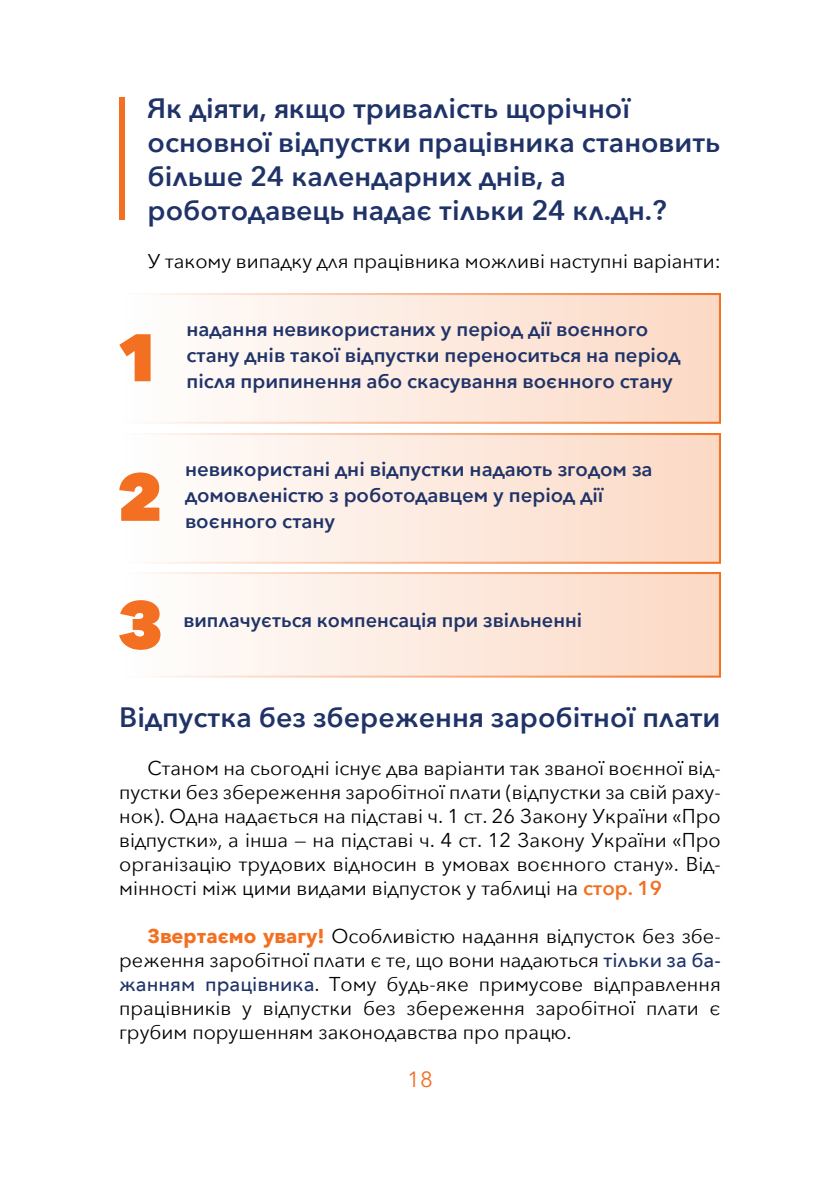
<style>
.page{position:relative;width:840px;height:1191px;background:#fff}
.page>*{position:absolute;margin:0;border:0;box-sizing:border-box;transform-origin:0 0}
.t1{font:800 66.4px/139.6px "Avenir Next";color:#f36f21}
.t2{font:600 28px/34px "Avenir Next";color:#203368}
.t3{font:22px "Avenir Next";color:#f36f21}
.t4{font:20px/24px "Avenir Next";color:#000;text-align:justify}
.t5{font:600 20px/26px "Avenir Next";color:#203368}
.s1{font-weight:600;color:#f36f21}
.s2{font-weight:700;color:#f36f21}
.s3{font-weight:500;color:#203368}
</style>
<div class="page">
<img style="left:147px;top:433px;width:573px;height:130px">
<img style="left:150px;top:573px;width:570px;height:104px">
<img style="left:147px;top:293px;width:573px;height:131px">
<div style="left:119px;top:97px;width:5px;height:123px;background:#f36f21"></div>
<h2 class="t2" style="left:147px;top:92px;width:574px">Як діяти, якщо тривалість щорічної основної відпустки працівника становить більше 24 календарних днів, а роботодавець надає тільки 24 кл.дн.?</h2>
<p class="t4" style="left:147px;top:249px;width:574px">У такому випадку для працівника можливі наступні варіанти:</p>
<h1 class="t1" style="left:115px;top:290px;width:49px">1<br>2</h1>
<p class="t5" style="left:186px;top:317px;width:495px">надання невикористаних у період дії воєнного стану днів такої відпустки переноситься на період після припинення або скасування воєнного стану</p>
<p class="t5" style="left:185px;top:457px;width:469px">невикористані дні відпустки надають згодом за домовленістю з роботодавцем у період дії воєнного стану</p>
<h1 class="t1" style="left:117px;top:557px;width:48px">3</h1>
<p class="t5" style="left:183px;top:608px;width:400px">виплачується компенсація при звільненні</p>
<h2 class="t2" style="left:119px;top:700px;width:602px">Відпустка без збереження заробітної плати</h2>
<p class="t4" style="left:119px;top:756px;width:602px;text-indent:28px">Станом на сьогодні існує два варіанти так званої воєнної від&shy;пустки без збереження заробітної плати (відпустки за свій раху&shy;нок). Одна надається на підставі ч. 1 ст. 26 Закону України «Про відпустки», а інша — на підставі ч. 4 ст. 12 Закону України «Про організацію трудових відносин в умовах воєнного стану». Від&shy;мінності між цими видами відпусток у таблиці на <span class="s1">стор. 19</span></p>
<p class="t4" style="left:119px;top:924px;width:602px;text-indent:28px"><span class="s2">Звертаємо увагу!</span> Особливістю надання відпусток без збе&shy;реження заробітної плати є те, що вони надаються <span class="s3">тільки за ба&shy;жанням працівника</span>. Тому будь-яке примусове відправлення працівників у відпустки без збереження заробітної плати є грубим порушенням законодавства про працю.</p>
<p class="t3" style="left:407px;top:1064px;width:27px">18</p>
</div>
